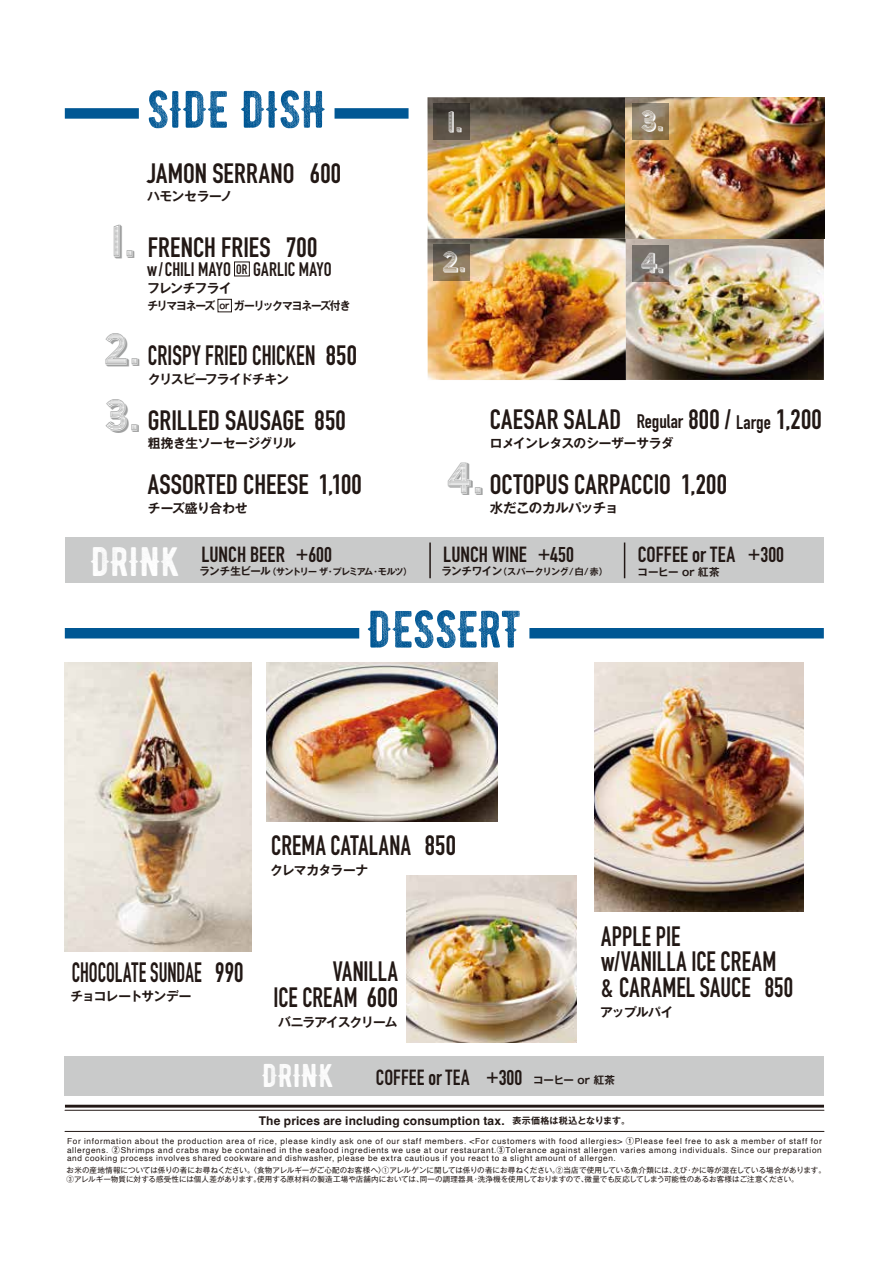
<style>
.page{position:relative;width:893px;height:1263px;background:#fff}
.page>*{position:absolute;margin:0;border:0;box-sizing:border-box;transform-origin:0 0}
.t1{font:52.5px "BERNIERDISTRESSED";letter-spacing:-.005em;color:#005794}
.t2{font:45px/65.6px "AW Conqueror Std Carved";color:#9fa0a0;scale:.95 1}
.t3{font:41.25px "BERNIERDISTRESSED";letter-spacing:.005em;color:#fff}
.t4{font:32.85px "BERNIERDISTRESSED";letter-spacing:.005em;color:#fff}
.t5{font:28.5px "AW Conqueror Std Carved";color:#fff;scale:.95 1}
.t6{font:700 27.6px "DIN Condensed";letter-spacing:.005em;color:#221815}
.t7{font:700 27.6px/25.7px "DIN Condensed";letter-spacing:.005em;color:#221815;scale:.91 1}
.t8{font:700 27.6px/25.5px "DIN Condensed";letter-spacing:.005em;color:#221815;text-align:right;scale:.9 1}
.t9{font:700 27.6px "DIN Condensed";letter-spacing:.005em;color:#221815;scale:.85 1}
.t10{font:700 27.6px "DIN Condensed";letter-spacing:.005em;color:#221815;scale:.75 1}
.t11{font:700 21.6px "DIN Condensed";letter-spacing:.005em;color:#221815}
.t12{font:700 21.6px "DIN Condensed";letter-spacing:.005em;color:#221815;scale:.96 1}
.t13{font:700 21.15px "DIN Condensed";color:#221815}
.t14{font:700 19.2px "DIN Condensed";color:#221815;scale:.96 1}
.t15{font:700 13.5px "Gothic MB101 Pr 6 N De";letter-spacing:-.045em;color:#221815}
.t16{font:700 12.75px "Gothic MB101 Pr 6 N De";letter-spacing:-.05em;color:#221815}
.t17{font:700 12.75px "Gothic MB101 Pr 6 N De";letter-spacing:-.075em;color:#221815}
.t18{font:700 12.75px "Gothic MB101 Pr 6 N De";letter-spacing:-.03em;color:#221815}
.t19{font:700 12.75px "Gothic MB101 Pr 6 N De";letter-spacing:-.08em;color:#221815}
.t20{font:700 12.75px "Gothic MB101 Pr 6 N De";letter-spacing:-.01em;color:#221815}
.t21{font:700 12.75px "Gothic MB101 Pr 6 N De";letter-spacing:-.025em;color:#221815}
.t22{font:700 12px "Helvetica";letter-spacing:.015em;color:#221815}
.t23{font:700 11.4px "Gothic MB101 Pr 6 N De";letter-spacing:-.105em;color:#221815;scale:.94 1}
.t24{font:700 10.5px "Gothic MB101 Pr 6 N De";letter-spacing:-.005em;color:#221815}
.t25{font:700 9px "Gothic MB101 Pr 6 N De";letter-spacing:-.105em;color:#221815}
.t26{font:700 9px "Gothic MB101 Pr 6 N De";letter-spacing:-.02em;color:#221815}
.t27{font:8.25px/9px "Helvetica";letter-spacing:.07em;color:#221815;text-align:justify}
.t28{font:7.5px/9px "Gothic MB101 Pr 6 N";letter-spacing:.005em;color:#221815}
.s1{font-size:13.5px}
.s2{font-size:9.15px}
.s3{font-size:19.35px}
.s4{font-size:10.5px}
.s5{font-family:"Gothic MB101 Pr 6 N De";font-size:9px}
.s6{font-family:"Gothic MB101 Pr 6 N De";font-weight:700}
</style>
<div class="page">
<img style="left:427px;top:97px;width:397px;height:283px">
<hr style="left:65px;top:1110px;width:759px;height:1px;background:#221815">
<hr style="left:65px;top:1131px;width:759px;height:1px;background:#221815">
<hr style="left:65px;top:1105px;width:759px;height:2px;background:#221815">
<div style="left:65px;top:1056px;width:759px;height:39px;background:#c9caca"></div>
<img style="left:594px;top:662px;width:209px;height:249px">
<img style="left:267px;top:662px;width:230px;height:160px">
<img style="left:407px;top:875px;width:170px;height:168px">
<div style="left:433px;top:103px;width:37px;height:36px;background:linear-gradient(to bottom,#34312d,#645a4c)"></div>
<svg style="left:433px;top:244px;width:37px;height:37px"></svg>
<svg style="left:632px;top:245px;width:36px;height:36px"></svg>
<svg style="left:632px;top:103px;width:36px;height:36px"></svg>
<div style="left:65px;top:537px;width:758px;height:46px;background:#c9caca"></div>
<hr style="left:624px;top:542px;width:1px;height:36px;background:#221815">
<hr style="left:429px;top:542px;width:2px;height:36px;background:#221815">
<img style="left:65px;top:662px;width:186px;height:289px">
<div style="left:234px;top:262px;width:16px;height:14px;border:1px solid #221815"></div>
<div style="left:218px;top:299px;width:14px;height:13px;border:1px solid #221815"></div>
<div style="left:65px;top:108px;width:74px;height:11px;background:#005794"></div>
<div style="left:335px;top:108px;width:74px;height:11px;background:#005794"></div>
<div style="left:65px;top:628px;width:294px;height:10px;background:#005794"></div>
<div style="left:529px;top:628px;width:295px;height:10px;background:#005794"></div>
<h1 class="t1" style="left:147px;top:66px;width:181px">SIDE DISH</h1>
<h2 class="t2" style="left:109px;top:210px;width:28px">1.</h2>
<h3 class="t6" style="left:147px;top:155px;width:195px">JAMON SERRANO 600</h3>
<h3 class="t21" style="left:147px;top:186px;width:87px">ハモンセラーノ</h3>
<h3 class="t6" style="left:148px;top:229px;width:171px">FRENCH FRIES 700</h3>
<h3 class="t14" style="left:147px;top:256px;width:194px">w/CHILI MAYO <span class="s1">OR</span> GARLIC MAYO</h3>
<h3 class="t23" style="left:148px;top:296px;width:217px">チリマヨネーズ <span class="s2">or</span> ガーリックマヨネーズ付き</h3>
<h3 class="t16" style="left:147px;top:277px;width:86px">フレンチフライ</h3>
<h2 class="t2" style="left:104px;top:319px;width:39px">2.<br>3.</h2>
<h3 class="t9" style="left:148px;top:337px;width:248px">CRISPY FRIED CHICKEN 850</h3>
<h3 class="t17" style="left:148px;top:368px;width:142px">クリスピーフライドチキン</h3>
<h3 class="t6" style="left:148px;top:401px;width:199px">GRILLED SAUSAGE 850</h3>
<h3 class="t16" style="left:148px;top:433px;width:150px">粗挽き生ソーセージグリル</h3>
<h3 class="t6" style="left:148px;top:466px;width:215px">ASSORTED CHEESE 1,100</h3>
<h3 class="t20" style="left:148px;top:497px;width:101px">チーズ盛り合わせ</h3>
<h3 class="t5" style="left:446px;top:106px;width:19px">1.</h3>
<h3 class="t5" style="left:641px;top:106px;width:25px">3.</h3>
<h3 class="t5" style="left:442px;top:247px;width:25px">2.</h3>
<h3 class="t5" style="left:641px;top:248px;width:26px">4.</h3>
<h3 class="t6" style="left:490px;top:401px;width:333px">CAESAR SALAD <span class="s3">Regular</span> 800 / <span class="s3">Large</span> 1,200</h3>
<h2 class="t2" style="left:447px;top:448px;width:40px">4.</h2>
<h3 class="t18" style="left:490px;top:432px;width:185px">ロメインレタスのシーザーサラダ</h3>
<h3 class="t6" style="left:490px;top:465px;width:239px">OCTOPUS CARPACCIO 1,200</h3>
<h3 class="t15" style="left:490px;top:496px;width:130px">水だこのカルパッチョ</h3>
<h3 class="t3" style="left:91px;top:527px;width:90px">DRINK</h3>
<h3 class="t11" style="left:201px;top:540px;width:85px">LUNCH BEER</h3>
<h3 class="t11" style="left:638px;top:540px;width:99px">COFFEE or TEA</h3>
<h3 class="t11" style="left:443px;top:540px;width:85px">LUNCH WINE</h3>
<h3 class="t13" style="left:296px;top:540px;width:38px">+600</h3>
<h3 class="t13" style="left:538px;top:540px;width:38px">+450</h3>
<h3 class="t13" style="left:748px;top:540px;width:38px">+300</h3>
<p class="t25" style="left:200px;top:564px;width:214px"><span class="s4">ランチ生ビール</span>（サントリー ザ・プレミアム・モルツ）</p>
<p class="t26" style="left:441px;top:564px;width:168px"><span class="s4">ランチワイン</span>（スパークリング/白/赤）</p>
<h1 class="t1" style="left:368px;top:586px;width:155px">DESSERT</h1>
<p class="t24" style="left:638px;top:563px;width:83px">コーヒー or 紅茶</p>
<h3 class="t8" style="left:271px;top:833px;width:207px">CREMA CATALANA 850</h3>
<h3 class="t16" style="left:270px;top:859px;width:100px">クレマカタラーナ</h3>
<h3 class="t10" style="left:72px;top:954px;width:231px">CHOCOLATE SUNDAE 990</h3>
<h3 class="t17" style="left:71px;top:985px;width:123px">チョコレートサンデー</h3>
<h3 class="t8" style="left:273px;top:959px;width:140px">VANILLA<br>ICE CREAM 600</h3>
<h3 class="t19" style="left:278px;top:1012px;width:121px">バニラアイスクリーム</h3>
<h3 class="t7" style="left:601px;top:923px;width:212px">APPLE PIE<br>w/VANILLA ICE CREAM &amp; CARAMEL SAUCE 850</h3>
<h3 class="t16" style="left:600px;top:1002px;width:75px">アップルパイ</h3>
<h3 class="t4" style="left:263px;top:1048px;width:73px">DRINK</h3>
<h3 class="t12" style="left:376px;top:1062px;width:99px">COFFEE or TEA</h3>
<p class="t24" style="left:533px;top:1071px;width:83px">コーヒー or 紅茶</p>
<h3 class="t13" style="left:486px;top:1063px;width:38px">+300</h3>
<h3 class="t22" style="left:259px;top:1113px;width:373px">The prices are including consumption tax. <span class="s5">表示価格は税込となります。</span></h3>
<p class="t27" style="left:67px;top:1136px;width:756px">For information about the production area of rice, please kindly ask one of our staff members. &lt;For customers with food allergies&gt; <span class="s6">①</span>Please feel free to ask a member of staff for allergens. <span class="s6">②</span>Shrimps and crabs may be contained in the seafood ingredients we use at our restaurant.<span class="s6">③</span>Tolerance against allergen varies among individuals. Since our preparation and cooking process involves shared cookware and dishwasher, please be extra cautious if you react to a slight amount of allergen.</p>
<p class="t28" style="left:67px;top:1165px;width:761px">お米の産地情報については係りの者にお尋ねください。〈食物アレルギーがご心配のお客様へ〉①アレルゲンに関しては係りの者にお尋ねください。②当店で使用している魚介類には、えび・かに等が混在している場合があります。<br>③アレルギー物質に対する感受性には個人差があります。使用する原材料の製造工場や店舗内においては、同一の調理器具・洗浄機を使用しておりますので、微量でも反応してしまう可能性のあるお客様はご注意ください。</p>
</div>
